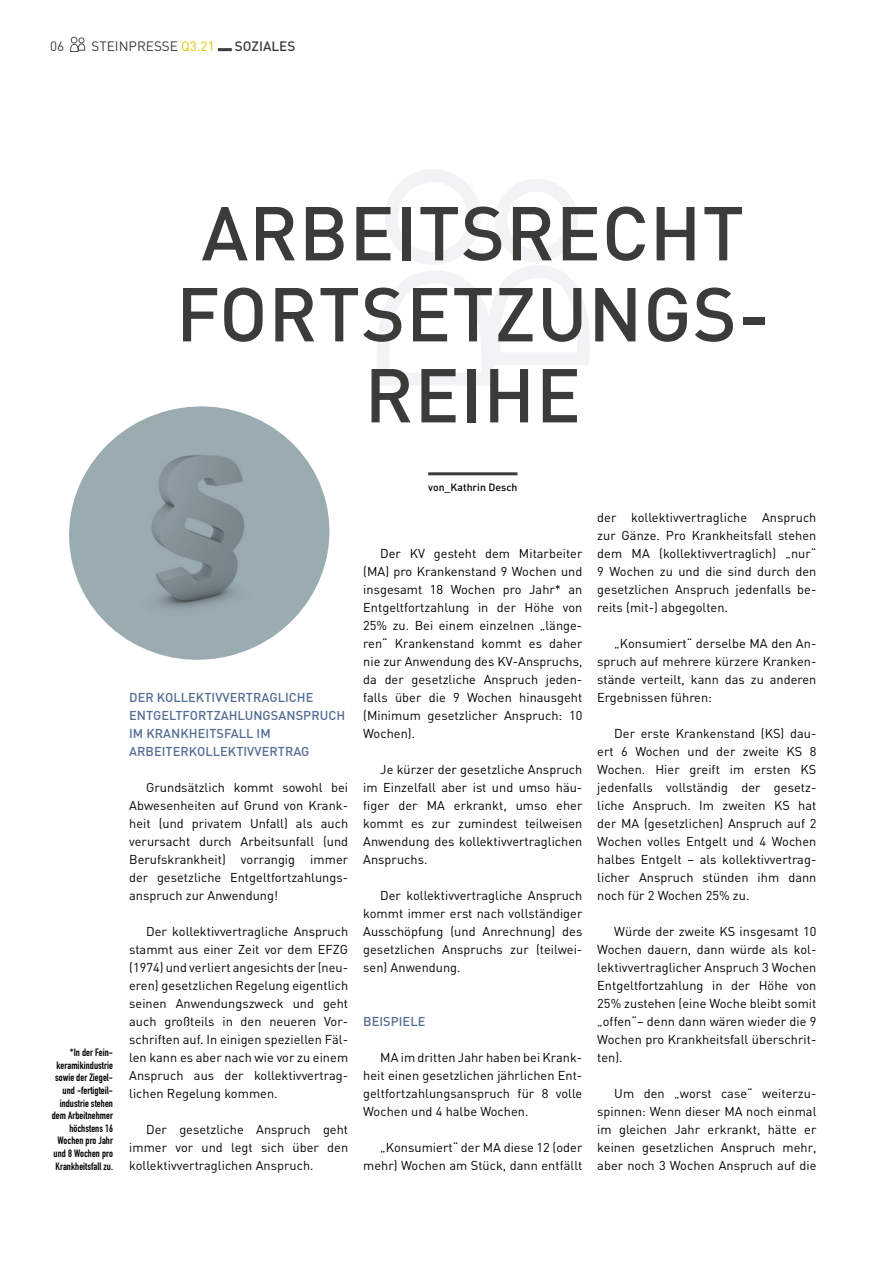
<style>
.page{position:relative;width:893px;height:1263px;background:#fff}
.page>*{position:absolute;margin:0;border:0;box-sizing:border-box;transform-origin:0 0}
.HEADLINE_1{font:500 75px/81px "DIN";letter-spacing:.01em;color:#3b3b3a;text-align:center}
.t1{font:13.5px "DIN";color:#3b3b3a}
.t2{font:500 13.5px "DIN";color:#3b3b3a}
.Fließtext_NEU{font:12.75px/18px "DIN";letter-spacing:.005em;color:#000;text-align:justify}
.Zwischenheadline{font:500 12.75px/18px "DIN";letter-spacing:.005em;color:#536d94}
.Bildtext{font:10.5px/12.6px "DIN Engschrift";letter-spacing:.005em;color:#000;text-align:right}
.Fließtext_NEU-2{font:500 10.5px "DIN";color:#000}
.s1{color:#e3c508}
</style>
<div class="page">
<svg style="left:377px;top:169px;width:213px;height:216px"></svg>
<hr style="left:218px;top:48px;width:14px;height:3px;background:#3b3b3a">
<svg style="left:70px;top:37px;width:15px;height:15px"></svg>
<hr style="left:428px;top:472px;width:89px;height:3px;background:#3b3b3a">
<img style="left:69px;top:407px;width:261px;height:253px">
<svg style="left:72px;top:408px;width:255px;height:250px"></svg>
<img style="left:72px;top:421px;width:255px;height:225px">
<p class="t1" style="left:50px;top:38px;width:16px">06</p>
<p class="t1" style="left:91px;top:38px;width:125px">STEINPRESSE <span class="s1">Q3.21</span></p>
<p class="t2" style="left:235px;top:38px;width:62px">SOZIALES</p>
<p class="HEADLINE_1" style="left:176px;top:190px;width:595px">ARBEITSRECHT<br>FORTSETZUNGS-<br>REIHE</p>
<p class="Bildtext" style="left:52px;top:1046px;width:63px">*In der Fein&shy;keramikindustrie sowie der Ziegel&shy;und -fertigteil&shy;industrie stehen dem Arbeitnehmer höchstens 16<br>Wochen pro Jahr und 8 Wochen pro<br>Krankheitsfall zu.</p>
<p class="Zwischenheadline" style="left:129px;top:688px;width:218px">DER KOLLEKTIVVERTRAGLICHE<br>ENTGELTFORTZAHLUNGSANSPRUCH<br>IM KRANKHEITSFALL IM<br>ARBEITERKOLLEKTIVVERTRAG</p>
<p class="Fließtext_NEU" style="left:129px;top:778px;width:221px;text-indent:17px">Grundsätzlich kommt sowohl bei Abwesenheiten auf Grund von Krank&shy;heit (und privatem Unfall) als auch verursacht durch Arbeitsunfall (und Berufskrankheit) vorrangig immer der gesetzliche Entgeltfortzahlungs&shy;anspruch zur Anwendung!</p>
<p class="Fließtext_NEU" style="left:129px;top:922px;width:221px;text-align:left;text-indent:17px">Der kollektivvertragliche Anspruch stammt aus einer Zeit vor dem EFZG (1974) und verliert angesichts der (neu&shy;eren) gesetzlichen Regelung eigentlich seinen Anwendungszweck und geht auch großteils in den neueren Vor&shy;schriften auf. In einigen speziellen Fäl&shy;len kann es aber nach wie vor zu einem Anspruch aus der kollektivvertrag&shy;lichen Regelung kommen.</p>
<p class="Fließtext_NEU" style="left:129px;top:1120px;width:221px;text-indent:17px">Der gesetzliche Anspruch geht immer vor und legt sich über den kollektivvertraglichen Anspruch.</p>
<p class="Fließtext_NEU-2" style="left:428px;top:481px;width:91px">von_Kathrin Desch</p>
<p class="Fließtext_NEU" style="left:363px;top:544px;width:221px;text-indent:17px">Der KV gesteht dem Mitarbeiter (MA) pro Krankenstand 9 Wochen und insgesamt 18 Wochen pro Jahr* an Entgeltfortzahlung in der Höhe von 25% zu. Bei einem einzelnen „länge&shy;ren“ Krankenstand kommt es daher nie zur Anwendung des KV-Anspruchs, da der gesetzliche Anspruch jeden&shy;falls über die 9 Wochen hinausgeht (Minimum gesetzlicher Anspruch: 10<br>Wochen).</p>
<p class="Fließtext_NEU" style="left:363px;top:760px;width:221px;text-indent:17px">Je kürzer der gesetzliche Anspruch im Einzelfall aber ist und umso häu&shy;figer der MA erkrankt, umso eher kommt es zur zumindest teilweisen Anwendung des kollektivvertraglichen Anspruchs.</p>
<p class="Fließtext_NEU" style="left:363px;top:886px;width:221px;text-indent:17px">Der kollektivvertragliche Anspruch kommt immer erst nach vollständiger Ausschöpfung (und Anrechnung) des gesetzlichen Anspruchs zur (teilwei&shy;sen) Anwendung.</p>
<p class="Zwischenheadline" style="left:363px;top:1012px;width:64px">BEISPIELE</p>
<p class="Fließtext_NEU" style="left:363px;top:1048px;width:221px;text-indent:17px">MA im dritten Jahr haben bei Krank&shy;heit einen gesetzlichen jährlichen Ent&shy;geltfortzahlungsanspruch für 8 volle Wochen und 4 halbe Wochen.</p>
<p class="Fließtext_NEU" style="left:363px;top:1138px;width:221px;text-align:right">„Konsumiert“ der MA diese 12 (oder mehr) Wochen am Stück, dann entfällt</p>
<p class="Fließtext_NEU" style="left:597px;top:508px;width:221px">der kollektivvertragliche Anspruch zur Gänze. Pro Krankheitsfall stehen dem MA (kollektivvertraglich) „nur“ 9 Wochen zu und die sind durch den gesetzlichen Anspruch jedenfalls be&shy;reits (mit-) abgegolten.</p>
<p class="Fließtext_NEU" style="left:597px;top:634px;width:221px;text-indent:17px">„Konsumiert“ derselbe MA den An&shy;spruch auf mehrere kürzere Kranken&shy;stände verteilt, kann das zu anderen Ergebnissen führen:</p>
<p class="Fließtext_NEU" style="left:597px;top:724px;width:221px;text-align:left;text-indent:17px">Der erste Krankenstand (KS) dau&shy;ert 6 Wochen und der zweite KS 8<br>Wochen. Hier greift im ersten KS jedenfalls vollständig der gesetz&shy;liche Anspruch. Im zweiten KS hat der MA (gesetzlichen) Anspruch auf 2<br>Wochen volles Entgelt und 4 Wochen halbes Entgelt – als kollektivvertrag&shy;licher Anspruch stünden ihm dann noch für 2 Wochen 25% zu.</p>
<p class="Fließtext_NEU" style="left:597px;top:922px;width:221px;text-indent:17px">Würde der zweite KS insgesamt 10<br>Wochen dauern, dann würde als kol&shy;lektivvertraglicher Anspruch 3 Wochen Entgeltfortzahlung in der Höhe von 25% zustehen (eine Woche bleibt somit „offen“– denn dann wären wieder die 9<br>Wochen pro Krankheitsfall überschrit&shy;ten).</p>
<p class="Fließtext_NEU" style="left:597px;top:1084px;width:221px;text-indent:17px">Um den „worst case“ weiterzu&shy;spinnen: Wenn dieser MA noch einmal im gleichen Jahr erkrankt, hätte er keinen gesetzlichen Anspruch mehr, aber noch 3 Wochen Anspruch auf die</p>
</div>
